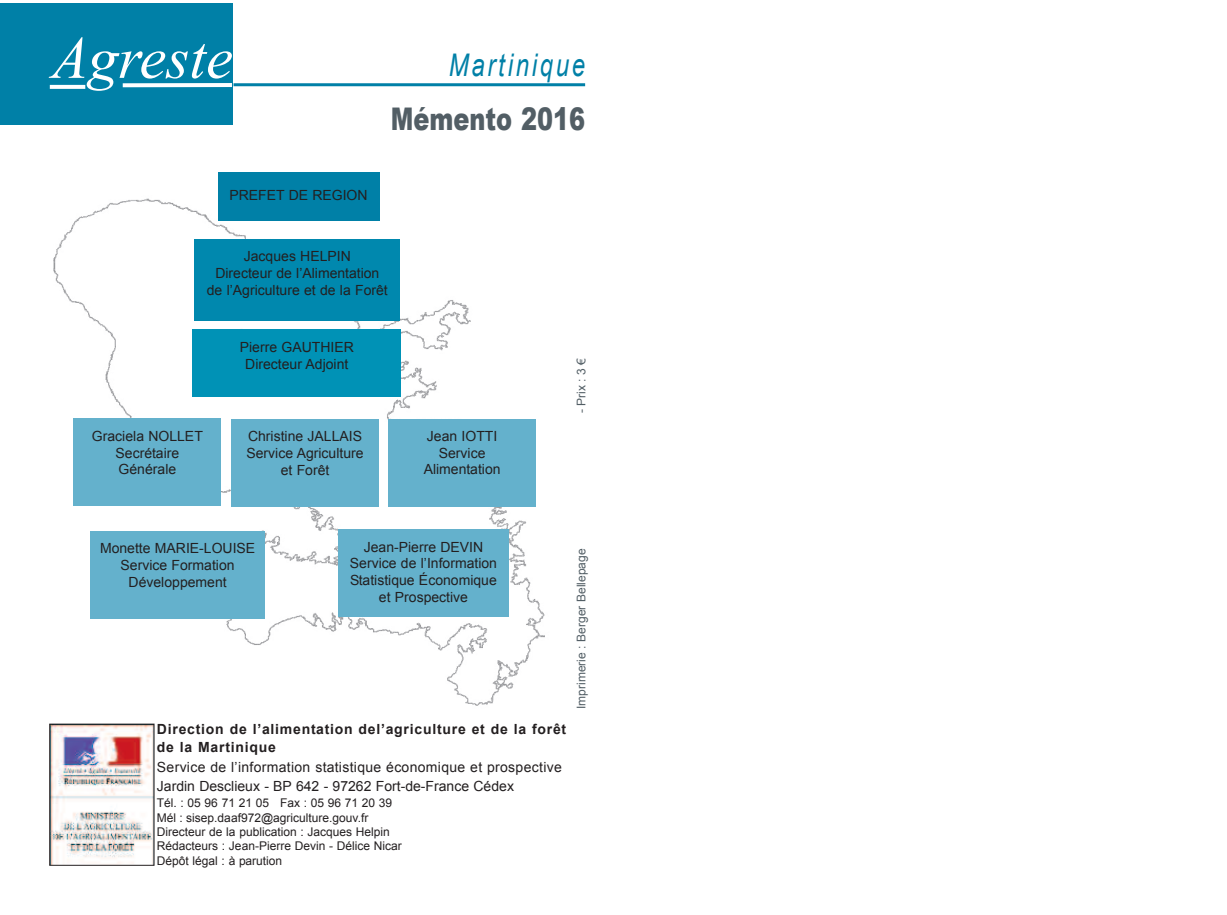
<style>
.page{position:relative;width:1227px;height:915px;background:#fff}
.page>*{position:absolute;margin:0;border:0;box-sizing:border-box;transform-origin:0 0}
.t1{font:italic 60px "Times New Roman";color:#fff}
.t2{font:900 31.2px "Arial";color:#525e65;scale:.77 1}
.t3{font:italic 31.2px "Arial";letter-spacing:.11em;color:#0080a7;scale:.77 1}
.t4{font:14px/16.8px "Arial";color:#231f20;text-align:center}
.t5{font:14px/19.2px "Arial";letter-spacing:.02em;color:#231f20}
.t6{font:700 14px/18.2px "Arial";letter-spacing:.055em;color:#231f20}
.t7{font:12px/14.4px "Arial";color:#231f20}
.t8{font:12px "Arial";color:#525e65}
</style>
<div class="page">
<div style="left:0;top:3px;width:233px;height:121px;background:#0080a7"></div>
<img style="left:53px;top:172px;width:492px;height:534px">
<hr style="left:233px;top:83px;width:352px;height:3px;background:#0080a7">
<img style="left:51px;top:725px;width:101px;height:139px">
<div style="left:49px;top:723px;width:105px;height:143px;border:1px solid #231f20"></div>
<div style="left:218px;top:173px;width:161px;height:48px;background:#0080a7"></div>
<div style="left:195px;top:239px;width:205px;height:81px;background:#0088ae"></div>
<div style="left:74px;top:418px;width:147px;height:88px;background:#64b1cc"></div>
<div style="left:231px;top:419px;width:148px;height:87px;background:#64b1cc"></div>
<div style="left:91px;top:531px;width:174px;height:88px;background:#64b1cc"></div>
<div style="left:388px;top:418px;width:148px;height:88px;background:#64b1cc"></div>
<div style="left:338px;top:529px;width:170px;height:88px;background:#64b1cc"></div>
<div style="left:193px;top:330px;width:208px;height:67px;background:#0092b6"></div>
<svg style="left:50px;top:85px;width:35px;height:4px"></svg>
<svg style="left:123px;top:83px;width:109px;height:4px"></svg>
<h1 class="t1" style="left:52px;top:24px;width:183px">Agreste</h1>
<p class="t4" style="left:229px;top:187px;width:140px">PREFET DE REGION</p>
<h2 class="t3" style="left:449px;top:48px;width:178px">Martinique</h2>
<h2 class="t2" style="left:391px;top:96px;width:254px">Mémento 2016</h2>
<p class="t4" style="left:207px;top:248px;width:182px">Jacques HELPIN<br>Directeur de l’Alimentation de l’Agriculture et de la Forêt</p>
<p class="t4" style="left:240px;top:339px;width:115px">Pierre GAUTHIER<br>Directeur Adjoint</p>
<p class="t4" style="left:92px;top:427px;width:112px">Graciela NOLLET<br>Secrétaire<br>Générale</p>
<p class="t4" style="left:246px;top:428px;width:119px">Christine JALLAIS<br>Service Agriculture et Forêt</p>
<p class="t4" style="left:424px;top:427px;width:78px">Jean IOTTI<br>Service<br>Alimentation</p>
<p class="t8" style="left:574px;top:413px;width:57px;rotate:-90deg">-Prix:3€</p>
<p class="t4" style="left:100px;top:540px;width:157px">Monette MARIE-LOUISE<br>Service Formation<br>Développement</p>
<p class="t4" style="left:350px;top:538px;width:149px">Jean-Pierre DEVIN<br>Service de l’Information<br>Statistique Économique et Prospective</p>
<p class="t6" style="left:157px;top:720px;width:411px">Direction de l’alimentation del’agriculture et de la forêt de la Martinique</p>
<p class="t5" style="left:157px;top:757px;width:406px">Service de l’information statistique économique et prospective<br>Jardin Desclieux - BP 642 - 97262 Fort-de-France Cédex</p>
<p class="t7" style="left:157px;top:796px;width:246px">Tél. : 05 96 71 21 05 Fax : 05 96 71 20 39<br>Mél : sisep.daaf972@agriculture.gouv.fr Directeur de la publication : Jacques Helpin Rédacteurs : Jean-Pierre Devin - Délice Nicar Dépôt légal : à parution</p>
<p class="t8" style="left:574px;top:709px;width:162px;rotate:-90deg">Imprimerie : Berger Bellepage</p>
</div>
